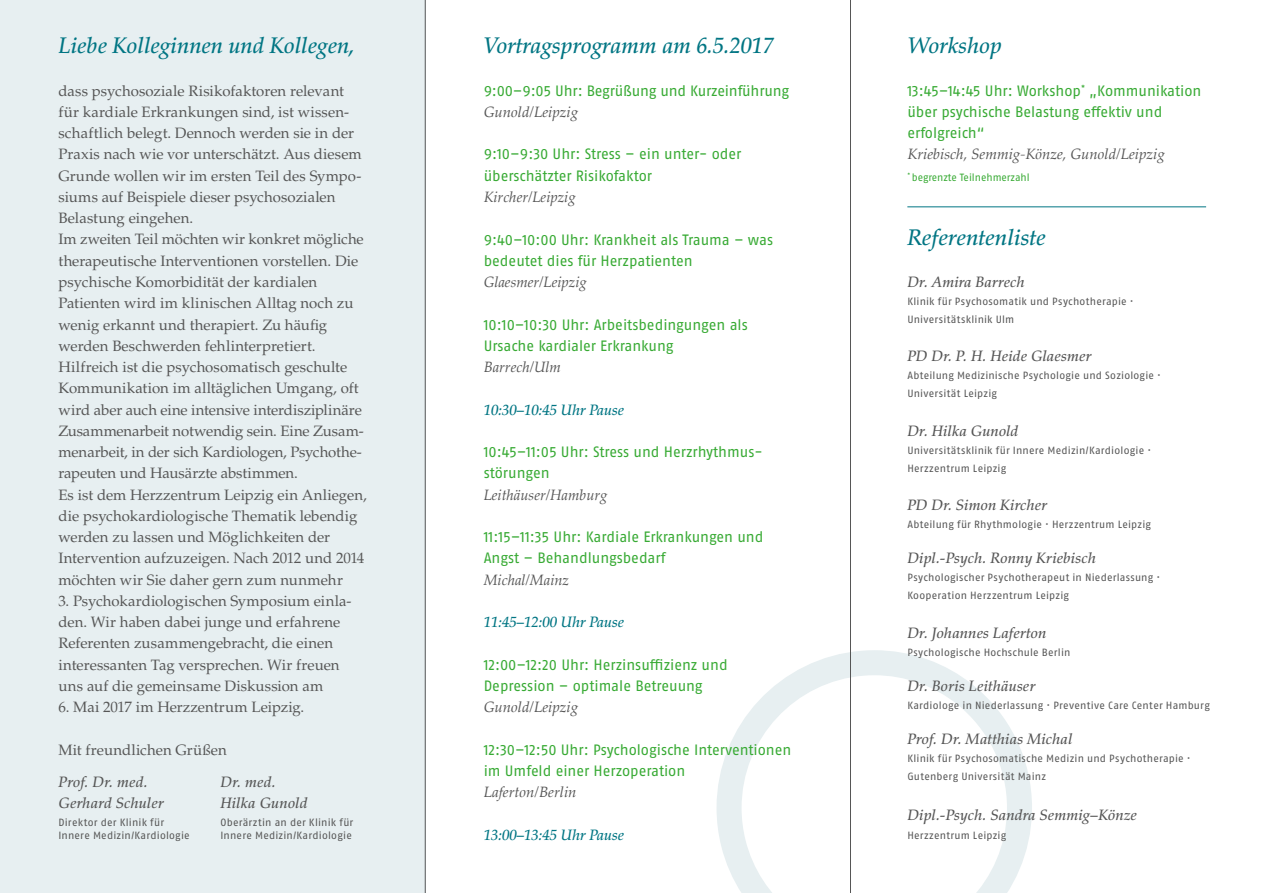
<style>
.page{position:relative;width:1263px;height:893px;background:#fff}
.page>*{position:absolute;margin:0;border:0;box-sizing:border-box;transform-origin:0 0}
.t1{font:italic 500 22.5px "Palatino LT Std";color:#007583}
.t2{font:15px/21.3px "Palatino LT Std";color:#565656}
.t3{font:15px/21.3px "Fago Pro";letter-spacing:-.005em;color:#38aa34}
.t4{font:italic 500 15px "Palatino LT Std";letter-spacing:.005em;color:#565656}
.t5{font:italic 15px "Palatino Linotype";color:#565656}
.t6{font:italic 500 15px "Palatino LT Std";color:#007583}
.t7{font:10.5px/18px "Fago Pro";letter-spacing:.02em;color:#565656}
.t8{font:10.5px "Fago Pro";letter-spacing:-.005em;color:#38aa34}
</style>
<div class="page">
<svg style="left:716px;top:650px;width:316px;height:243px"></svg>
<div style="left:0;top:0;width:425px;height:893px;background:#e7eff1"></div>
<hr style="left:907px;top:207px;width:299px;height:1px;background:#007583">
<hr style="left:425px;top:0;width:1px;height:893px;background:#565656">
<hr style="left:850px;top:0;width:1px;height:893px;background:#565656">
<h1 class="t1" style="left:58px;top:32px;width:298px">Liebe Kolleginnen und Kollegen,</h1>
<p class="t2" style="left:58px;top:80px;width:310px">dass psychosoziale Risikofaktoren relevant für kardiale Erkrankungen sind, ist wissen&shy;schaftlich belegt. Dennoch werden sie in der Praxis nach wie vor unterschätzt. Aus diesem Grunde wollen wir im ersten Teil des Sympo&shy;siums auf Beispiele dieser psychosozialen Belastung eingehen.<br>Im zweiten Teil möchten wir konkret mögliche therapeutische Interventionen vorstellen. Die psychische Komorbidität der kardialen Patienten wird im klinischen Alltag noch zu wenig erkannt und therapiert. Zu häufig werden Beschwerden fehlinterpretiert.<br>Hilfreich ist die psychosomatisch geschulte Kommunikation im alltäglichen Umgang, oft wird aber auch eine intensive interdisziplinäre Zusammenarbeit notwendig sein. Eine Zusam&shy;menarbeit, in der sich Kardiologen, Psychothe&shy;rapeuten und Hausärzte abstimmen.<br>Es ist dem Herzzentrum Leipzig ein Anliegen, die psychokardiologische Thematik lebendig werden zu lassen und Möglichkeiten der Intervention aufzuzeigen. Nach 2012 und 2014 möchten wir Sie daher gern zum nunmehr</p>
<p class="t2" style="left:58px;top:590px;width:295px">3. Psychokardiologischen Symposium einla&shy;den. Wir haben dabei junge und erfahrene Referenten zusammengebracht, die einen interessanten Tag versprechen. Wir freuen uns auf die gemeinsame Diskussion am</p>
<p class="t2" style="left:58px;top:697px;width:247px">6. Mai 2017 im Herzzentrum Leipzig.</p>
<p class="t2" style="left:58px;top:739px;width:170px">Mit freundlichen Grüßen</p>
<p class="t4" style="left:58px;top:773px;width:91px">Prof. Dr. med.</p>
<p class="t4" style="left:220px;top:773px;width:57px">Dr. med.</p>
<p class="t4" style="left:58px;top:794px;width:107px">Gerhard Schuler</p>
<p class="t4" style="left:220px;top:794px;width:89px">Hilka Gunold</p>
<p class="t7" style="left:58px;top:813px;width:107px">Direktor der Klinik für</p>
<p class="t7" style="left:220px;top:813px;width:134px">Oberärztin an der Klinik für</p>
<p class="t7" style="left:58px;top:827px;width:133px">Innere Medizin/Kardiologie</p>
<p class="t7" style="left:220px;top:827px;width:133px">Innere Medizin/Kardiologie</p>
<h1 class="t1" style="left:484px;top:32px;width:292px">Vortragsprogramm am 6.5.2017</h1>
<p class="t3" style="left:484px;top:80px;width:307px">9:00–9:05 Uhr: Begrüßung und Kurzeinführung</p>
<p class="t5" style="left:484px;top:101px;width:96px">Gunold/Leipzig</p>
<p class="t3" style="left:484px;top:144px;width:259px">9:10–9:30 Uhr: Stress – ein unter- oder überschätzter Risikofaktor</p>
<p class="t5" style="left:484px;top:186px;width:94px">Kircher/Leipzig</p>
<p class="t3" style="left:484px;top:229px;width:291px">9:40–10:00 Uhr: Krankheit als Trauma – was bedeutet dies für Herzpatienten</p>
<p class="t5" style="left:484px;top:271px;width:105px">Glaesmer/Leipzig</p>
<p class="t3" style="left:484px;top:314px;width:266px">10:10–10:30 Uhr: Arbeitsbedingungen als<br>Ursache kardialer Erkrankung</p>
<p class="t5" style="left:484px;top:356px;width:79px">Barrech/Ulm</p>
<p class="t6" style="left:484px;top:401px;width:142px">10:30–10:45 Uhr Pause</p>
<p class="t3" style="left:484px;top:441px;width:280px">10:45–11:05 Uhr: Stress und Herzrhythmus&shy;störungen</p>
<p class="t5" style="left:484px;top:484px;width:125px">Leithäuser/Hamburg</p>
<p class="t3" style="left:484px;top:526px;width:281px">11:15–11:35 Uhr: Kardiale Erkrankungen und<br>Angst – Behandlungsbedarf</p>
<p class="t5" style="left:484px;top:569px;width:87px">Michal/Mainz</p>
<p class="t6" style="left:484px;top:613px;width:142px">11:45–12:00 Uhr Pause</p>
<p class="t3" style="left:484px;top:654px;width:245px">12:00–12:20 Uhr: Herzinsuffizienz und<br>Depression – optimale Betreuung</p>
<p class="t5" style="left:484px;top:696px;width:96px">Gunold/Leipzig</p>
<p class="t3" style="left:484px;top:739px;width:309px">12:30–12:50 Uhr: Psychologische Interventionen im Umfeld einer Herzoperation</p>
<p class="t5" style="left:484px;top:781px;width:94px">Laferton/Berlin</p>
<p class="t6" style="left:484px;top:826px;width:142px">13:00–13:45 Uhr Pause</p>
<h1 class="t1" style="left:907px;top:32px;width:96px">Workshop</h1>
<p class="t3" style="left:907px;top:80px;width:295px">13:45–14:45 Uhr: Workshop<sup>*</sup> „Kommunikation über psychische Belastung effektiv und erfolgreich“</p>
<p class="t5" style="left:907px;top:144px;width:259px">Kriebisch, Semmig-Könze, Gunold/Leipzig</p>
<p class="t8" style="left:907px;top:171px;width:124px"><sup>*</sup> begrenzte Teilnehmerzahl</p>
<h1 class="t1" style="left:907px;top:224px;width:140px">Referentenliste</h1>
<p class="t4" style="left:907px;top:273px;width:119px">Dr. Amira Barrech</p>
<p class="t7" style="left:907px;top:292px;width:228px">Klinik für Psychosomatik und Psychotherapie ⋅<br>Universitätsklinik Ulm</p>
<p class="t4" style="left:907px;top:348px;width:186px">PD Dr. P. H. Heide Glaesmer</p>
<p class="t7" style="left:907px;top:367px;width:255px">Abteilung Medizinische Psychologie und Soziologie ⋅<br>Universität Leipzig</p>
<p class="t4" style="left:907px;top:422px;width:113px">Dr. Hilka Gunold</p>
<p class="t7" style="left:907px;top:441px;width:245px">Universitätsklinik für Innere Medizin/Kardiologie ⋅<br>Herzzentrum Leipzig</p>
<p class="t4" style="left:907px;top:496px;width:141px">PD Dr. Simon Kircher</p>
<p class="t7" style="left:907px;top:516px;width:245px">Abteilung für Rhythmologie ⋅ Herzzentrum Leipzig</p>
<p class="t4" style="left:907px;top:550px;width:190px">Dipl.-Psych. Ronny Kriebisch</p>
<p class="t7" style="left:907px;top:569px;width:254px">Psychologischer Psychotherapeut in Niederlassung ⋅<br>Kooperation Herzzentrum Leipzig</p>
<p class="t4" style="left:907px;top:624px;width:141px">Dr. Johannes Laferton</p>
<p class="t7" style="left:907px;top:643px;width:165px">Psychologische Hochschule Berlin</p>
<p class="t4" style="left:907px;top:677px;width:129px">Dr. Boris Leithäuser</p>
<p class="t7" style="left:907px;top:696px;width:304px">Kardiologe in Niederlassung ⋅ Preventive Care Center Hamburg</p>
<p class="t4" style="left:907px;top:730px;width:167px">Prof. Dr. Matthias Michal</p>
<p class="t7" style="left:907px;top:749px;width:285px">Klinik für Psychosomatische Medizin und Psychotherapie ⋅<br>Gutenberg Universität Mainz</p>
<p class="t4" style="left:907px;top:806px;width:231px">Dipl.-Psych. Sandra Semmig–Könze</p>
<p class="t7" style="left:907px;top:827px;width:100px">Herzzentrum Leipzig</p>
</div>
